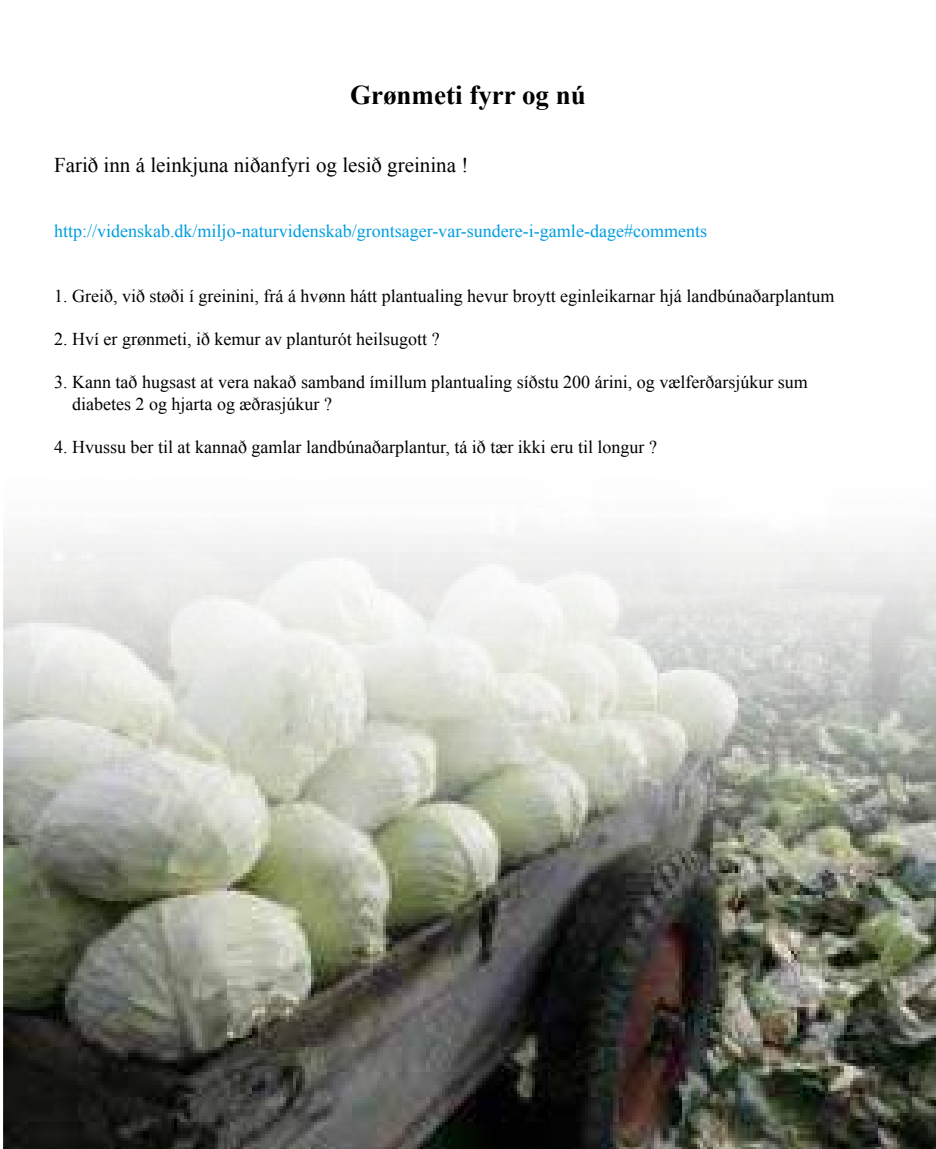
<style>
.page{position:relative;width:936px;height:1149px;background:#fff}
.page>*{position:absolute;margin:0;border:0;box-sizing:border-box;transform-origin:0 0}
.t1{font:700 27px "Times New Roman";color:#000}
.t2{font:21px "Times New Roman";color:#000}
.t3{font:18px/21.6px "Times New Roman";color:#000}
.t4{font:18px "Times New Roman";color:#009ee0}
</style>
<div class="page">
<img style="left:4px;top:531px;width:931px;height:617px">
<h1 class="t1" style="left:350px;top:76px;width:237px">Grønmeti fyrr og nú</h1>
<p class="t2" style="left:54px;top:151px;width:416px">Farið inn á leinkjuna niðanfyri og lesið greinina !</p>
<p class="t4" style="left:54px;top:219px;width:654px">http://videnskab.dk/miljo-naturvidenskab/grontsager-var-sundere-i-gamle-dage#comments</p>
<p class="t3" style="left:54px;top:284px;width:781px">1. Greið, við støði í greinini, frá á hvønn hátt plantualing hevur broytt eginleikarnar hjá landbúnaðarplantum</p>
<p class="t3" style="left:54px;top:328px;width:387px">2. Hví er grønmeti, ið kemur av planturót heilsugott ?</p>
<p class="t3" style="left:72px;top:371px;width:737px;text-indent:-18px">3. Kann tað hugsast at vera nakað samband ímillum plantualing síðstu 200 árini, og vælferðarsjúkur sum diabetes 2 og hjarta og æðrasjúkur ?</p>
<p class="t3" style="left:54px;top:436px;width:604px">4. Hvussu ber til at kannað gamlar landbúnaðarplantur, tá ið tær ikki eru til longur ?</p>
</div>
